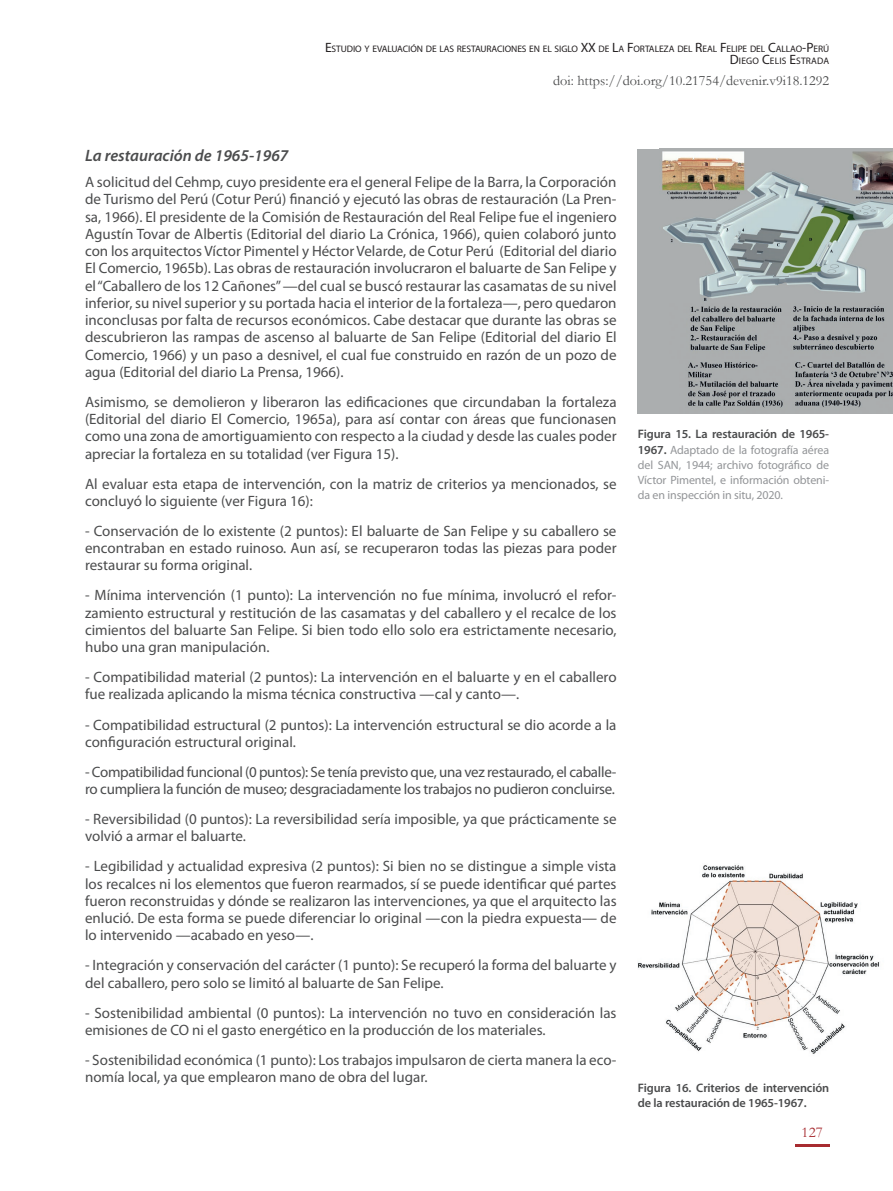
<style>
.page{position:relative;width:893px;height:1191px;background:#fff}
.page>*{position:absolute;margin:0;border:0;box-sizing:border-box;transform-origin:0 0}
.Subtitulo_2{font:italic 600 16.5px "Myriad Pro";color:#4b4c4d}
.Texto{font:15px/17.2px "Myriad Pro";color:#4b4c4d}
.Texto-2{font:15px/17.2px "Myriad Pro";letter-spacing:-.02em;color:#4b4c4d}
.t1{font:15px "Garamond";color:#a72b30}
.t2{font:14.25px "Garamond";color:#4b4c4d}
.Nombre_Figura{font:600 12.3px/15px "Myriad Pro";letter-spacing:-.01em;color:#4b4c4d}
.Nombre_Figura-2{font:12px/15px "Myriad Pro";letter-spacing:-.01em;color:#939598;text-align:justify}
.t3{font:9.45px/12px "Myriad Pro";letter-spacing:-.005em;color:#231f20;text-align:right}
.s1{font-size:13.5px}
.s2{font-weight:600;font-size:12.3px;color:#4b4c4d}
</style>
<div class="page">
<hr style="left:795px;top:1144px;width:34px;height:2px;background:#a72b30">
<div style="left:638px;top:149px;width:255px;height:264px;background:#abaeaf"></div>
<img style="left:662px;top:151px;width:231px;height:150px">
<img style="left:690px;top:306px;width:195px;height:46px">
<img style="left:688px;top:362px;width:205px;height:46px">
<img style="left:638px;top:865px;width:242px;height:189px">
<p class="t3" style="left:325px;top:42px;width:506px"><span class="s1">E</span>STUDIO Y EVALUACIÓN DE LAS RESTAURACIONES EN EL SIGLO <span class="s1">XX</span> DE <span class="s1">L</span>A <span class="s1">F</span>ORTALEZA DEL <span class="s1">R</span>EAL <span class="s1">F</span>ELIPE DEL <span class="s1">C</span>ALLAO<span class="s1">-P</span>ERÚ<br><span class="s1">D</span> IEGO <span class="s1">C</span>ELIS <span class="s1">E</span>STRADA</p>
<p class="t2" style="left:553px;top:71px;width:278px">doi: https://doi.org/10.21754/devenir.v9i18.1292</p>
<p class="Subtitulo_2" style="left:85px;top:145px;width:205px">La restauración de 1965-1967</p>
<p class="Texto" style="left:85px;top:173px;width:533px;text-align:justify">A solicitud del Cehmp, cuyo presidente era el general Felipe de la Barra, la Corporación de Turismo del Perú (Cotur Perú) financió y ejecutó las obras de restauración (La Pren&shy;sa, 1966). El presidente de la Comisión de Restauración del Real Felipe fue el ingeniero Agustín Tovar de Albertis (Editorial del diario La Crónica, 1966), quien colaboró junto con los arquitectos Víctor Pimentel y Héctor Velarde, de Cotur Perú (Editorial del diario El Comercio, 1965b). Las obras de restauración involucraron el baluarte de San Felipe y el “Caballero de los 12 Cañones” —del cual se buscó restaurar las casamatas de su nivel inferior, su nivel superior y su portada hacia el interior de la fortaleza—, pero quedaron inconclusas por falta de recursos económicos. Cabe destacar que durante las obras se descubrieron las rampas de ascenso al baluarte de San Felipe (Editorial del diario El Comercio, 1966) y un paso a desnivel, el cual fue construido en razón de un pozo de agua (Editorial del diario La Prensa, 1966).</p>
<p class="Texto" style="left:85px;top:393px;width:533px;text-align:justify">Asimismo, se demolieron y liberaron las edificaciones que circundaban la fortaleza (Editorial del diario El Comercio, 1965a), para así contar con áreas que funcionasen como una zona de amortiguamiento con respecto a la ciudad y desde las cuales poder apreciar la fortaleza en su totalidad (ver Figura 15).</p>
<p class="Texto" style="left:85px;top:475px;width:533px">Al evaluar esta etapa de intervención, con la matriz de criterios ya mencionados, se concluyó lo siguiente (ver Figura 16):</p>
<p class="Texto" style="left:85px;top:522px;width:533px;text-align:justify">- Conservación de lo existente (2 puntos): El baluarte de San Felipe y su caballero se encontraban en estado ruinoso. Aun así, se recuperaron todas las piezas para poder restaurar su forma original.</p>
<p class="Texto" style="left:85px;top:586px;width:533px;text-align:justify">- Mínima intervención (1 punto): La intervención no fue mínima, involucró el refor&shy;zamiento estructural y restitución de las casamatas y del caballero y el recalce de los cimientos del baluarte San Felipe. Si bien todo ello solo era estrictamente necesario, hubo una gran manipulación.</p>
<p class="Texto" style="left:85px;top:668px;width:533px">- Compatibilidad material (2 puntos): La intervención en el baluarte y en el caballero fue realizada aplicando la misma técnica constructiva —cal y canto—.</p>
<p class="Texto" style="left:85px;top:715px;width:533px">- Compatibilidad estructural (2 puntos): La intervención estructural se dio acorde a la configuración estructural original.</p>
<p class="Texto-2" style="left:85px;top:763px;width:533px">- Compatibilidad funcional (0 puntos): Se tenía previsto que, una vez restaurado, el caballe&shy;ro cumpliera la función de museo; desgraciadamente los trabajos no pudieron concluirse.</p>
<p class="Texto" style="left:85px;top:810px;width:533px">- Reversibilidad (0 puntos): La reversibilidad sería imposible, ya que prácticamente se volvió a armar el baluarte.</p>
<p class="Texto" style="left:85px;top:857px;width:533px;text-align:justify">- Legibilidad y actualidad expresiva (2 puntos): Si bien no se distingue a simple vista los recalces ni los elementos que fueron rearmados, sí se puede identificar qué partes fueron reconstruidas y dónde se realizaron las intervenciones, ya que el arquitecto las enlució. De esta forma se puede diferenciar lo original —con la piedra expuesta— de lo intervenido —acabado en yeso—.</p>
<p class="Texto" style="left:85px;top:956px;width:533px">- Integración y conservación del carácter (1 punto): Se recuperó la forma del baluarte y del caballero, pero solo se limitó al baluarte de San Felipe.</p>
<p class="Texto" style="left:85px;top:1003px;width:533px">- Sostenibilidad ambiental (0 puntos): La intervención no tuvo en consideración las emisiones de CO ni el gasto energético en la producción de los materiales.</p>
<p class="Texto" style="left:85px;top:1051px;width:533px">- Sostenibilidad económica (1 punto): Los trabajos impulsaron de cierta manera la eco&shy;nomía local, ya que emplearon mano de obra del lugar.</p>
<p class="Nombre_Figura" style="left:638px;top:426px;width:193px">Figura 15. La restauración de 1965-</p>
<p class="Nombre_Figura-2" style="left:638px;top:442px;width:193px"><span class="s2">1967.</span> Adaptado de la fotografía aérea del SAN, 1944; archivo fotográfico de Víctor Pimentel, e información obteni&shy;da en inspección in situ, 2020.</p>
<p class="Nombre_Figura" style="left:638px;top:1079px;width:193px">Figura 16. Criterios de intervención de la restauración de 1965-1967.</p>
<p class="t1" style="left:802px;top:1122px;width:23px">127</p>
</div>
